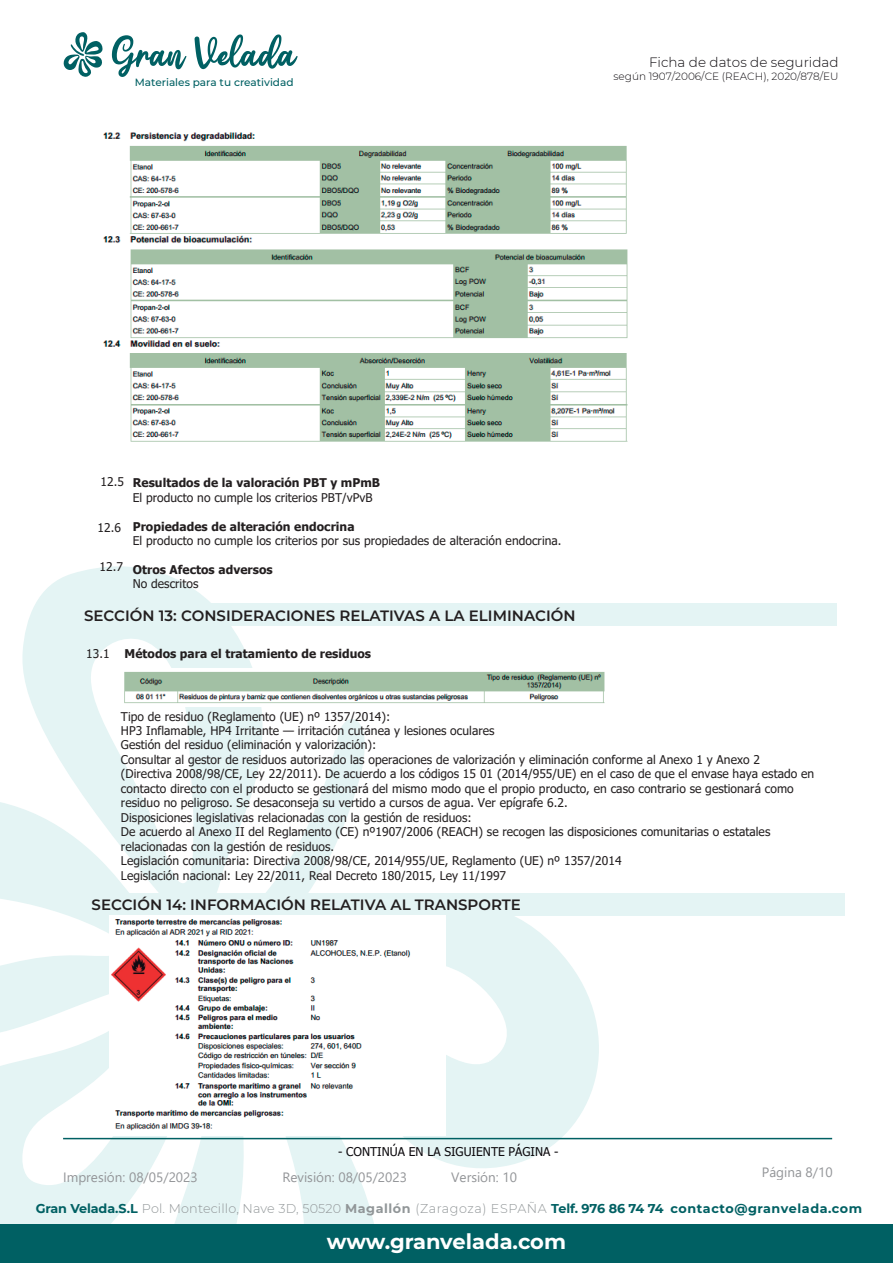
<style>
.page{position:relative;width:893px;height:1263px;background:#fff}
.page>*{position:absolute;margin:0;border:0;box-sizing:border-box;transform-origin:0 0}
.t1{font:700 21px "Montserrat";color:#fff}
.t2{font:600 15px "Montserrat";color:#231f20}
.t3{font:13.5px "Segoe UI";color:#939598}
.t4{font:300 13.5px "Montserrat";color:#0c090d}
.t5{font:700 12.75px "Montserrat";letter-spacing:.035em;color:#006063}
.t6{font:12.15px "Tahoma";color:#0c090d}
.t7{font:12px/14.4px "Tahoma";letter-spacing:.005em;color:#231f20}
.t8{font:700 12px "Tahoma";letter-spacing:.005em;color:#231f20}
.t9{font:300 10.5px "Montserrat";color:#0c090d}
.t10{font:500 10.5px "Montserrat";color:#006063}
.s1{font-weight:300;color:#919698}
.s2{color:#919698}
</style>
<div class="page">
<svg style="left:0;top:802px;width:109px;height:199px"></svg>
<svg style="left:387px;top:915px;width:241px;height:253px;fill:#e4f4f4"></svg>
<svg style="left:20px;top:566px;width:245px;height:383px;fill:#e4f4f4"></svg>
<svg style="left:0;top:1001px;width:155px;height:223px;fill:#e4f4f4"></svg>
<svg style="left:155px;top:1136px;width:232px;height:88px;fill:#e4f4f4"></svg>
<svg style="left:184px;top:714px;width:181px;height:179px"></svg>
<svg style="left:112px;top:35px;width:74px;height:42px"></svg>
<svg style="left:195px;top:34px;width:103px;height:35px"></svg>
<svg style="left:63px;top:32px;width:40px;height:45px"></svg>
<div style="left:0;top:1224px;width:893px;height:39px;background:#006063"></div>
<div style="left:70px;top:603px;width:767px;height:22px;background:#e4f4f4"></div>
<div style="left:77px;top:893px;width:768px;height:22px;background:#e4f4f4"></div>
<hr style="left:63px;top:1138px;width:769px;height:1px;background:#006063">
<img style="left:103px;top:132px;width:525px;height:310px">
<img style="left:122px;top:668px;width:483px;height:38px">
<img style="left:110px;top:915px;width:336px;height:220px">
<p class="t10" style="left:135px;top:75px;width:160px">Materiales para tu creatividad</p>
<p class="t4" style="left:649px;top:54px;width:191px">Ficha de datos de seguridad</p>
<p class="t9" style="left:614px;top:69px;width:226px">según 1907/2006/CE (REACH), 2020/878/EU</p>
<p class="t7" style="left:100px;top:475px;width:25px">12.5</p>
<p class="t7" style="left:97px;top:521px;width:25px">12.6</p>
<p class="t7" style="left:100px;top:560px;width:25px">12.7</p>
<p class="t8" style="left:133px;top:474px;width:249px">Resultados de la valoración PBT y mPmB</p>
<p class="t7" style="left:133px;top:491px;width:241px">El producto no cumple los criterios PBT/vPvB</p>
<p class="t8" style="left:133px;top:518px;width:223px">Propiedades de alteración endocrina</p>
<p class="t7" style="left:133px;top:534px;width:430px">El producto no cumple los criterios por sus propiedades de alteración endocrina.</p>
<p class="t8" style="left:133px;top:561px;width:141px">Otros Afectos adversos</p>
<p class="t7" style="left:133px;top:577px;width:67px">No descritos</p>
<p class="t2" style="left:84px;top:605px;width:493px">SECCIÓN 13: CONSIDERACIONES RELATIVAS A LA ELIMINACIÓN</p>
<p class="t7" style="left:86px;top:647px;width:25px">13.1</p>
<p class="t8" style="left:125px;top:645px;width:248px">Métodos para el tratamiento de residuos</p>
<p class="t7" style="left:121px;top:710px;width:695px">Tipo de residuo (Reglamento (UE) nº 1357/2014):<br>HP3 Inflamable, HP4 Irritante — irritación cutánea y lesiones oculares<br>Gestión del residuo (eliminación y valorización):<br>Consultar al gestor de residuos autorizado las operaciones de valorización y eliminación conforme al Anexo 1 y Anexo 2<br>(Directiva 2008/98/CE, Ley 22/2011). De acuerdo a los códigos 15 01 (2014/955/UE) en el caso de que el envase haya estado en contacto directo con el producto se gestionará del mismo modo que el propio producto, en caso contrario se gestionará como residuo no peligroso. Se desaconseja su vertido a cursos de agua. Ver epígrafe 6.2.<br>Disposiciones legislativas relacionadas con la gestión de residuos:<br>De acuerdo al Anexo II del Reglamento (CE) nº1907/2006 (REACH) se recogen las disposiciones comunitarias o estatales relacionadas con la gestión de residuos.<br>Legislación comunitaria: Directiva 2008/98/CE, 2014/955/UE, Reglamento (UE) nº 1357/2014<br>Legislación nacional: Ley 22/2011, Real Decreto 180/2015, Ley 11/1997</p>
<p class="t2" style="left:92px;top:894px;width:431px">SECCIÓN 14: INFORMACIÓN RELATIVA AL TRANSPORTE</p>
<p class="t6" style="left:338px;top:1143px;width:222px">- CONTINÚA EN LA SIGUIENTE PÁGINA -</p>
<p class="t3" style="left:63px;top:1164px;width:136px">Impresión: 08/05/2023</p>
<p class="t3" style="left:282px;top:1164px;width:126px">Revisión: 08/05/2023</p>
<p class="t3" style="left:451px;top:1164px;width:67px">Versión: 10</p>
<p class="t3" style="left:762px;top:1160px;width:72px">Página 8/10</p>
<p class="t5" style="left:36px;top:1200px;width:828px">Gran Velada.S.L <span class="s1">Pol. Montecillo, Nave 3D, 50520</span> <span class="s2">Magallón</span> <span class="s1">(Zaragoza) ESPAÑA</span> Telf. 976 86 74 74 contacto@granvelada.com</p>
<h1 class="t1" style="left:327px;top:1226px;width:241px">www.granvelada.com</h1>
</div>
